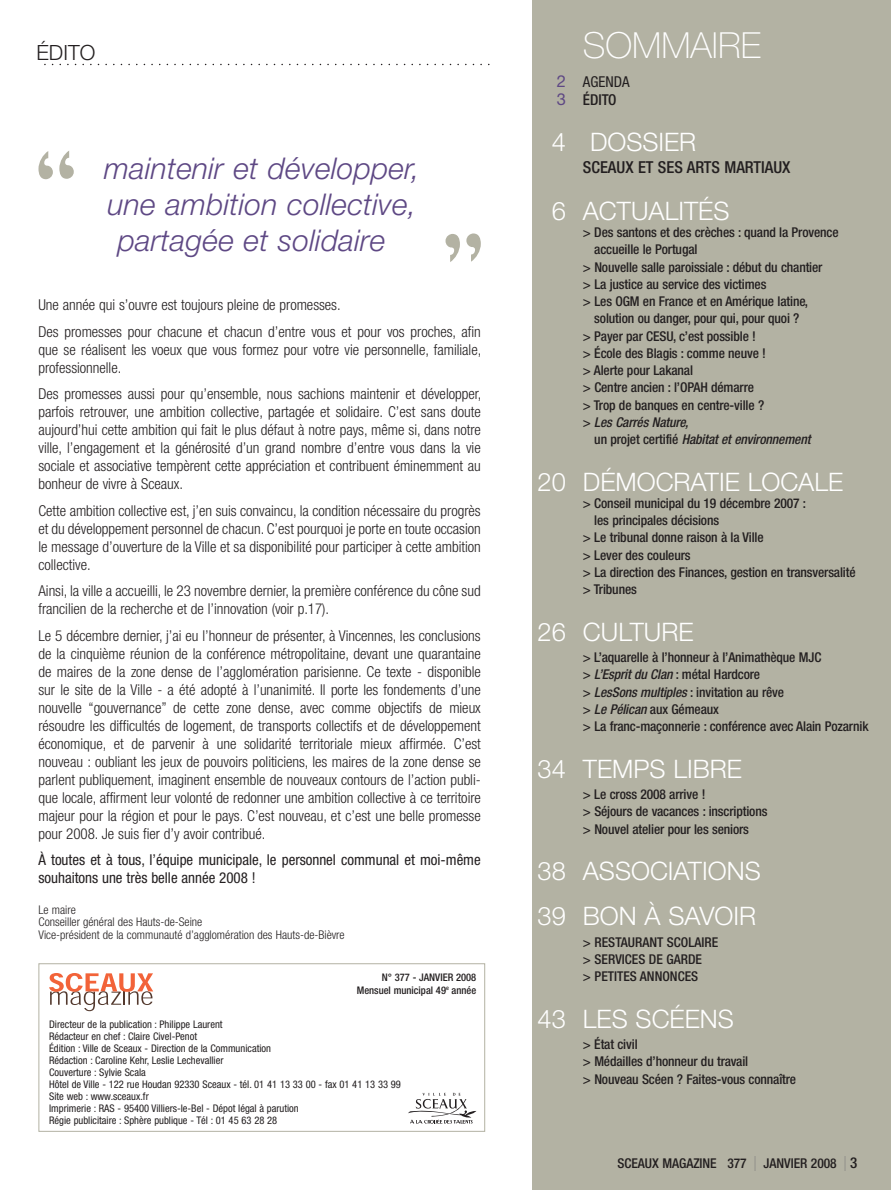
<style>
.page{position:relative;width:891px;height:1190px;background:#fff}
.page>*{position:absolute;margin:0;border:0;box-sizing:border-box;transform-origin:0 0}
.t1{font:100 36px "Helvetica Neue";color:#fff}
.t2{font:italic 300 30px "Helvetica Neue";letter-spacing:.01em;color:#5e4884}
.t3{font:300 25.5px/45px "Helvetica Neue";color:#fff}
.t4{font:300 21px "Helvetica Neue";color:#231f20}
.t5{font:500 condensed 16.5px "Helvetica Neue";color:#231f20}
.t6{font:300 condensed 15px/18px "Helvetica Neue";color:#231f20}
.t7{font:condensed 15px/18px "Helvetica Neue";color:#231f20}
.t8{font:500 condensed 13.5px/17.2px "Helvetica Neue";letter-spacing:-.01em;color:#231f20}
.t9{font:italic 500 condensed 13.5px "Helvetica Neue";letter-spacing:-.01em;color:#231f20}
.t10{font:300 condensed 12px/12.8px "Helvetica Neue";color:#231f20}
.t11{font:condensed 10.5px/12px "Helvetica Neue";color:#231f20}
.t12{font:500 condensed 10.5px/12.6px "Helvetica Neue";color:#231f20;text-align:right}
.s1{font-stretch:normal;font-size:16.5px;color:#5e4884}
.s2{font-weight:500}
.s3{font-style:normal}
.s4{font-style:italic}
.s5{font-weight:900;font-size:21px;color:#6d6e70}
.s6{font-size:15px}
</style>
<div class="page">
<svg style="left:45px;top:64px;width:445px;height:1px"></svg>
<div style="left:532px;top:1px;width:359px;height:1189px;background:#b3b2a3"></div>
<svg style="left:38px;top:151px;width:36px;height:28px"></svg>
<svg style="left:445px;top:233px;width:36px;height:29px"></svg>
<div style="left:39px;top:963px;width:446px;height:169px;border:1px solid #b3b2a3"></div>
<svg style="left:49px;top:973px;width:104px;height:38px"></svg>
<svg style="left:408px;top:1093px;width:68px;height:31px"></svg>
<h3 class="t4" style="left:37px;top:45px;width:60px">ÉDITO</h3>
<h1 class="t1" style="left:583px;top:32px;width:179px">SOMMAIRE</h1>
<p class="t7" style="left:557px;top:74px;width:74px"><span class="s1">2</span> AGENDA<br><span class="s1">3</span> <span class="s2">ÉDITO</span></p>
<h3 class="t3" style="left:552px;top:122px;width:146px">4 DOSSIER</h3>
<p class="t5" style="left:583px;top:162px;width:209px">SCEAUX ET SES ARTS MARTIAUX</p>
<h3 class="t3" style="left:552px;top:191px;width:179px">6 ACTUALITÉS</h3>
<p class="t8" style="left:583px;top:225px;width:257px">&gt; Des santons et des crèches : quand la Provence</p>
<p class="t8" style="left:594px;top:242px;width:105px">accueille le Portugal</p>
<p class="t8" style="left:583px;top:259px;width:241px">&gt; Nouvelle salle paroissiale : début du chantier</p>
<p class="t8" style="left:583px;top:277px;width:185px">&gt; La justice au service des victimes</p>
<p class="t8" style="left:583px;top:294px;width:227px">&gt; Les OGM en France et en Amérique latine,</p>
<p class="t8" style="left:594px;top:311px;width:207px">solution ou danger, pour qui, pour quoi ?</p>
<p class="t8" style="left:583px;top:328px;width:175px">&gt; Payer par CESU, c’est possible !</p>
<p class="t8" style="left:583px;top:346px;width:185px">&gt; École des Blagis : comme neuve !</p>
<p class="t8" style="left:583px;top:363px;width:112px">&gt; Alerte pour Lakanal</p>
<p class="t8" style="left:583px;top:380px;width:173px">&gt; Centre ancien : l’OPAH démarre</p>
<p class="t8" style="left:583px;top:397px;width:183px">&gt; Trop de banques en centre-ville ?</p>
<p class="t9" style="left:583px;top:417px;width:107px"><span class="s3">&gt;</span> Les Carrés Nature,</p>
<p class="t9" style="left:594px;top:435px;width:218px"><span class="s3">un projet certifié</span> Habitat et environnement</p>
<h3 class="t3" style="left:537px;top:462px;width:307px">20 DÉMOCRATIE LOCALE</h3>
<p class="t8" style="left:583px;top:496px;width:225px">&gt; Conseil municipal du 19 décembre 2007 :</p>
<p class="t8" style="left:594px;top:513px;width:126px">les principales décisions</p>
<p class="t8" style="left:583px;top:530px;width:182px">&gt; Le tribunal donne raison à la Ville</p>
<p class="t8" style="left:583px;top:547px;width:109px">&gt; Lever des couleurs</p>
<p class="t8" style="left:583px;top:565px;width:274px">&gt; La direction des Finances, gestion en transversalité</p>
<p class="t8" style="left:583px;top:582px;width:55px">&gt; Tribunes</p>
<h3 class="t3" style="left:537px;top:612px;width:157px">26 CULTURE</h3>
<p class="t8" style="left:583px;top:650px;width:287px">&gt; L’aquarelle à l’honneur à l’Animathèque MJC<br>&gt; <span class="s4">L’Esprit du Clan</span> : métal Hardcore<br>&gt; <span class="s4">LesSons multiples</span> : invitation au rêve<br>&gt; <span class="s4">Le Pélican</span> aux Gémeaux<br>&gt; La franc-maçonnerie : conférence avec Alain Pozarnik</p>
<h3 class="t3" style="left:537px;top:749px;width:206px">34 TEMPS LIBRE</h3>
<p class="t8" style="left:583px;top:787px;width:186px">&gt; Le cross 2008 arrive !<br>&gt; Séjours de vacances : inscriptions &gt; Nouvel atelier pour les seniors</p>
<h3 class="t3" style="left:537px;top:851px;width:225px">38 ASSOCIATIONS<br>39 BON À SAVOIR</h3>
<p class="t8" style="left:583px;top:934px;width:137px">&gt; RESTAURANT SCOLAIRE &gt; SERVICES DE GARDE<br>&gt; PETITES ANNONCES</p>
<h3 class="t3" style="left:537px;top:999px;width:198px">43 LES SCÉENS</h3>
<p class="t8" style="left:583px;top:1037px;width:215px">&gt; État civil<br>&gt; Médailles d’honneur du travail<br>&gt; Nouveau Scéen ? Faites-vous connaître</p>
<h2 class="t2" style="left:104px;top:158px;width:317px">maintenir et développer,</h2>
<h2 class="t2" style="left:107px;top:194px;width:310px">une ambition collective,</h2>
<h2 class="t2" style="left:118px;top:230px;width:269px">partagée et solidaire</h2>
<p class="t6" style="left:38px;top:293px;width:444px;line-height:26.5px">Une année qui s’ouvre est toujours pleine de promesses.<br>Des promesses pour chacune et chacun d’entre vous et pour vos proches, afin</p>
<p class="t6" style="left:38px;top:342px;width:444px">que se réalisent les voeux que vous formez pour votre vie personnelle, familiale, professionnelle.</p>
<p class="t6" style="left:38px;top:386px;width:444px;text-align:justify">Des promesses aussi pour qu’ensemble, nous sachions maintenir et développer, parfois retrouver, une ambition collective, partagée et solidaire. C’est sans doute aujourd’hui cette ambition qui fait le plus défaut à notre pays, même si, dans notre ville, l’engagement et la générosité d’un grand nombre d’entre vous dans la vie sociale et associative tempèrent cette appréciation et contribuent éminemment au bonheur de vivre à Sceaux.</p>
<p class="t6" style="left:38px;top:503px;width:444px;text-align:justify">Cette ambition collective est, j’en suis convaincu, la condition nécessaire du progrès et du développement personnel de chacun. C’est pourquoi je porte en toute occasion le message d’ouverture de la Ville et sa disponibilité pour participer à cette ambition collective.</p>
<p class="t6" style="left:38px;top:583px;width:444px">Ainsi, la ville a accueilli, le 23 novembre dernier, la première conférence du cône sud francilien de la recherche et de l’innovation (voir p.17).</p>
<p class="t6" style="left:38px;top:628px;width:444px;text-align:justify">Le 5 décembre dernier, j’ai eu l’honneur de présenter, à Vincennes, les conclusions de la cinquième réunion de la conférence métropolitaine, devant une quarantaine de maires de la zone dense de l’agglomération parisienne. Ce texte - disponible sur le site de la Ville - a été adopté à l’unanimité. Il porte les fondements d’une nouvelle “gouvernance” de cette zone dense, avec comme objectifs de mieux résoudre les difficultés de logement, de transports collectifs et de développement économique, et de parvenir à une solidarité territoriale mieux affirmée. C’est nouveau : oubliant les jeux de pouvoirs politiciens, les maires de la zone dense se parlent publiquement, imaginent ensemble de nouveaux contours de l’action publi&shy;que locale, affirment leur volonté de redonner une ambition collective à ce territoire majeur pour la région et pour le pays. C’est nouveau, et c’est une belle promesse pour 2008. Je suis fier d’y avoir contribué.</p>
<p class="t7" style="left:38px;top:852px;width:444px">À toutes et à tous, l’équipe municipale, le personnel communal et moi-même souhaitons une très belle année 2008 !</p>
<p class="t10" style="left:39px;top:904px;width:308px">Le maire<br>Conseiller général des Hauts-de-Seine<br>Vice-président de la communauté d’agglomération des Hauts-de-Bièvre</p>
<p class="t12" style="left:357px;top:972px;width:121px">N° 377 - JANVIER 2008<br>Mensuel municipal 49<sup>e</sup> année</p>
<p class="t11" style="left:49px;top:1019px;width:353px">Directeur de la publication : Philippe Laurent<br>Rédacteur en chef : Claire Civel-Penot<br>Édition : Ville de Sceaux - Direction de la Communication<br>Rédaction : Caroline Kehr, Leslie Lechevallier<br>Couverture : Sylvie Scala<br>Hôtel de Ville - 122 rue Houdan 92330 Sceaux - tél. 01 41 13 33 00 - fax 01 41 13 33 99<br>Site web : www.sceaux.fr<br>Imprimerie : RAS - 95400 Villiers-le-Bel - Dépot légal à parution<br>Régie publicitaire : Sphère publique - Tél : 01 45 63 28 28</p>
<p class="t8" style="left:617px;top:1155px;width:241px">SCEAUX MAGAZINE 377 <span class="s5">l</span> JANVIER 2008 <span class="s5">l</span> <span class="s6">3</span></p>
</div>
